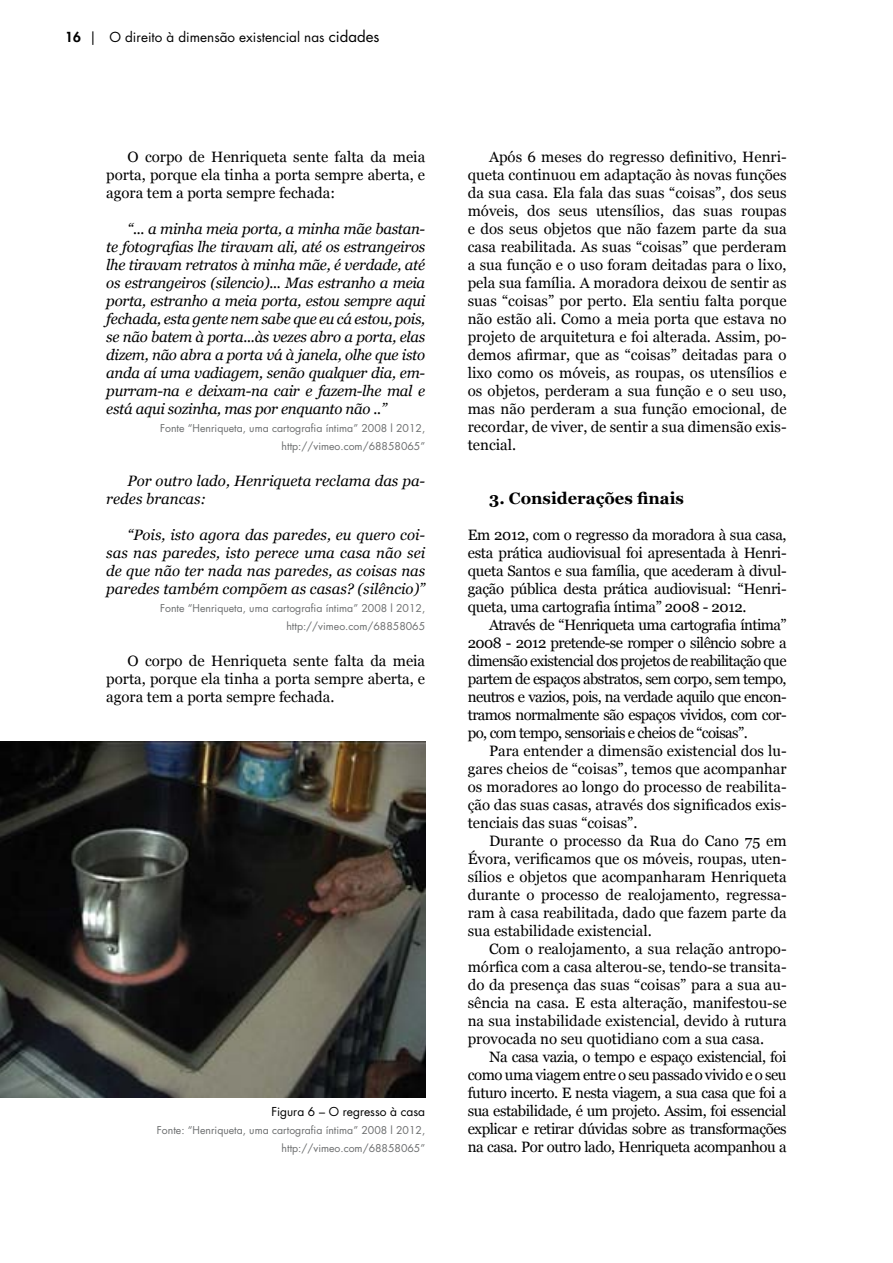
<style>
.page{position:relative;width:893px;height:1263px;background:#fff}
.page>*{position:absolute;margin:0;border:0;box-sizing:border-box;transform-origin:0 0}
.t1{font:700 16.5px "Georgia";color:#000}
.t2{font:15px/18px "Georgia";color:#000;text-align:justify}
.t3{font:italic 15px/18px "Georgia";color:#000;text-align:justify}
.t4{font:13.5px "Futura Std";color:#000}
.t5{font:12px "Futura Std";color:#000}
.t6{font:10.5px/18px "Futura Std";color:#6b6d6e;text-align:right}
.s1{font-weight:800}
.s2{font-size:15px}
</style>
<div class="page">
<img style="left:0;top:742px;width:425px;height:355px">
<p class="t4" style="left:65px;top:29px;width:316px"><span class="s1">16</span> | O direito à dimensão existencial nas <span class="s2">cidades</span></p>
<p class="t2" style="left:106px;top:148px;width:320px;text-indent:21px">O corpo de Henriqueta sente falta da meia porta, porque ela tinha a porta sempre aberta, e agora tem a porta sempre fechada:</p>
<p class="t3" style="left:106px;top:220px;width:320px;text-indent:21px">“... a minha meia porta, a minha mãe bastan&shy;te fotografias lhe tiravam ali, até os estrangeiros lhe tiravam retratos à minha mãe, é verdade, até os estrangeiros (silencio)... Mas estranho a meia porta, estranho a meia porta, estou sempre aqui fechada, esta gente nem sabe que eu cá estou, pois, se não batem à porta...às vezes abro a porta, elas dizem, não abra a porta vá à janela, olhe que isto anda aí uma vadiagem, senão qualquer dia, em&shy;purram-na e deixam-na cair e fazem-lhe mal e está aqui sozinha, mas por enquanto não ..”</p>
<p class="t6" style="left:160px;top:419px;width:267px">Fonte “Henriqueta, uma cartografia íntima” 2008 l 2012, http://vimeo.com/68858065”</p>
<p class="t3" style="left:106px;top:472px;width:320px;text-indent:21px">Por outro lado, Henriqueta reclama das pa&shy;redes brancas:</p>
<p class="t3" style="left:106px;top:526px;width:320px;text-indent:21px">“Pois, isto agora das paredes, eu quero coi&shy;sas nas paredes, isto perece uma casa não sei de que não ter nada nas paredes, as coisas nas paredes também compõem as casas? (silêncio)”</p>
<p class="t6" style="left:160px;top:599px;width:267px">Fonte “Henriqueta, uma cartografia íntima” 2008 l 2012, http://vimeo.com/68858065</p>
<p class="t2" style="left:106px;top:652px;width:320px;text-indent:21px">O corpo de Henriqueta sente falta da meia porta, porque ela tinha a porta sempre aberta, e agora tem a porta sempre fechada.</p>
<p class="t5" style="left:271px;top:1104px;width:155px">Figura 6 – O regresso à casa</p>
<p class="t6" style="left:157px;top:1121px;width:270px">Fonte: “Henriqueta, uma cartografia íntima” 2008 l 2012, http://vimeo.com/68858065”</p>
<p class="t2" style="left:468px;top:148px;width:320px;text-indent:21px">Após 6 meses do regresso definitivo, Henri&shy;queta continuou em adaptação às novas funções da sua casa. Ela fala das suas “coisas”, dos seus móveis, dos seus utensílios, das suas roupas e dos seus objetos que não fazem parte da sua casa reabilitada. As suas “coisas” que perderam a sua função e o uso foram deitadas para o lixo, pela sua família. A moradora deixou de sentir as suas “coisas” por perto. Ela sentiu falta porque não estão ali. Como a meia porta que estava no projeto de arquitetura e foi alterada. Assim, po&shy;demos afirmar, que as “coisas” deitadas para o lixo como os móveis, as roupas, os utensílios e os objetos, perderam a sua função e o seu uso, mas não perderam a sua função emocional, de recordar, de viver, de sentir a sua dimensão exis&shy;tencial.</p>
<p class="t1" style="left:489px;top:488px;width:197px">3. Considerações finais</p>
<p class="t2" style="left:468px;top:526px;width:320px">Em 2012, com o regresso da moradora à sua casa, esta prática audiovisual foi apresentada à Henri&shy;queta Santos e sua família, que acederam à divul&shy;gação pública desta prática audiovisual: “Henri&shy;queta, uma cartografia íntima” 2008 - 2012.</p>
<p class="t2" style="left:468px;top:616px;width:320px;text-indent:21px">Através de “Henriqueta uma cartografia íntima” 2008 - 2012 pretende-se romper o silêncio sobre a dimensão existencial dos projetos de reabilitação que partem de espaços abstratos, sem corpo, sem tempo, neutros e vazios, pois, na verdade aquilo que encon&shy;tramos normalmente são espaços vividos, com cor&shy;po, com tempo, sensoriais e cheios de “coisas”.</p>
<p class="t2" style="left:468px;top:742px;width:320px;text-indent:21px">Para entender a dimensão existencial dos lu&shy;gares cheios de “coisas”, temos que acompanhar os moradores ao longo do processo de reabilita&shy;ção das suas casas, através dos significados exis&shy;tenciais das suas “coisas”.</p>
<p class="t2" style="left:468px;top:832px;width:320px;text-indent:21px">Durante o processo da Rua do Cano 75 em Évora, verificamos que os móveis, roupas, uten&shy;sílios e objetos que acompanharam Henriqueta durante o processo de realojamento, regressa&shy;ram à casa reabilitada, dado que fazem parte da sua estabilidade existencial.</p>
<p class="t2" style="left:468px;top:940px;width:320px;text-indent:21px">Com o realojamento, a sua relação antropo&shy;mórfica com a casa alterou-se, tendo-se transita&shy;do da presença das suas “coisas” para a sua au&shy;sência na casa. E esta alteração, manifestou-se na sua instabilidade existencial, devido à rutura provocada no seu quotidiano com a sua casa.</p>
<p class="t2" style="left:468px;top:1048px;width:320px;text-indent:21px">Na casa vazia, o tempo e espaço existencial, foi como uma viagem entre o seu passado vivido e o seu futuro incerto. E nesta viagem, a sua casa que foi a sua estabilidade, é um projeto. Assim, foi essencial explicar e retirar dúvidas sobre as transformações na casa. Por outro lado, Henriqueta acompanhou a</p>
</div>
